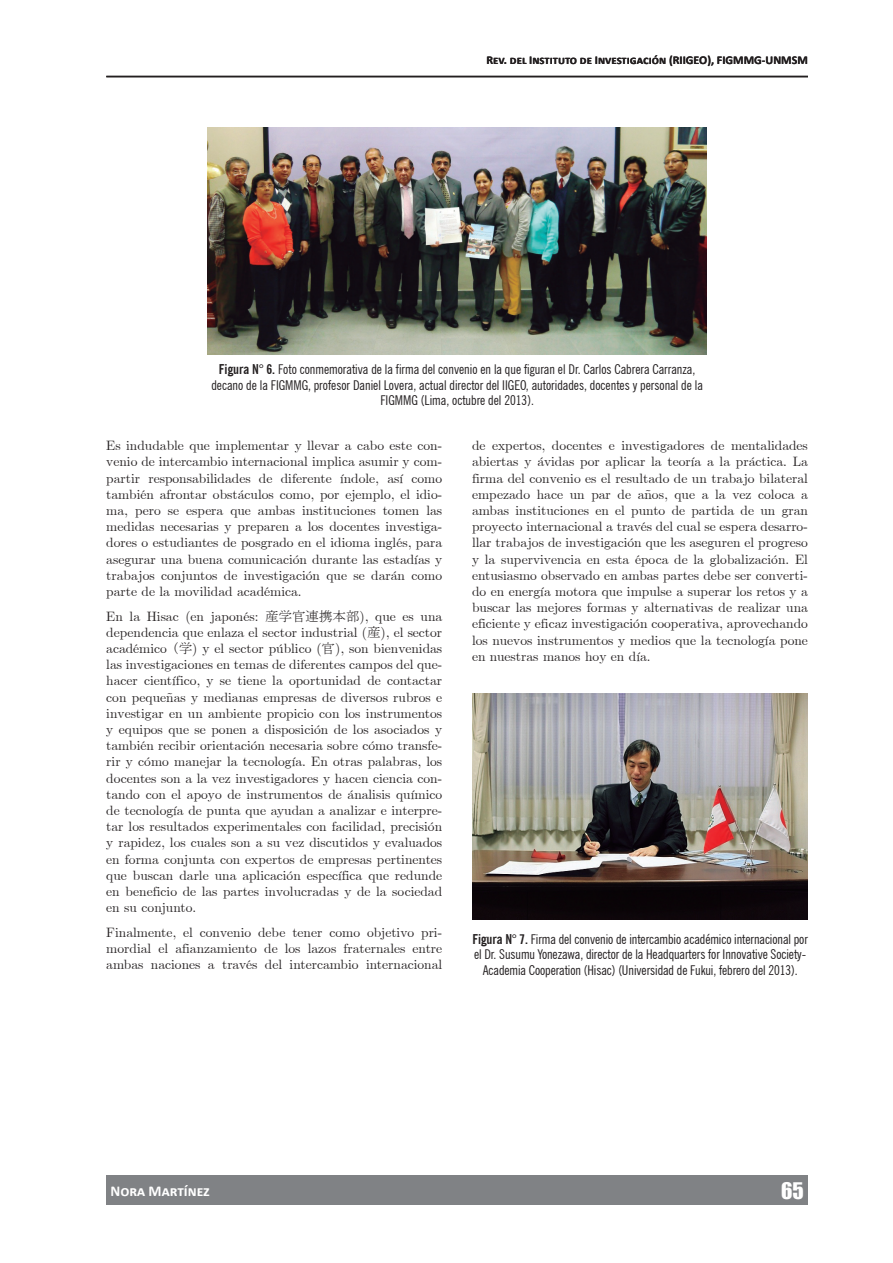
<style>
.page{position:relative;width:893px;height:1263px;background:#fff}
.page>*{position:absolute;margin:0;border:0;box-sizing:border-box;transform-origin:0 0}
.t1{font:21px "Impact";color:#fff}
.t2{font:700 15px "Calibri";color:#fff}
.t3{font:13.5px/16.2px "Euclid";color:#231f20;text-align:justify}
.t4{font:condensed 13.5px/15.8px "News Gothic BT";color:#231f20;text-align:center}
.t5{font:700 12px "Calibri";color:#231f20}
.s1{font-weight:700}
.s2{font-family:"MS Mincho"}
</style>
<div class="page">
<div style="left:106px;top:1175px;width:702px;height:30px;background:#808285"></div>
<hr style="left:106px;top:76px;width:702px;height:1px;background:#231f20">
<img style="left:207px;top:128px;width:500px;height:226px">
<img style="left:472px;top:693px;width:335px;height:226px">
<p class="t5" style="left:487px;top:51px;width:323px">Rev. del Instituto de Investigación (RIIGEO), FIGMMG-UNMSM</p>
<p class="t4" style="left:211px;top:361px;width:493px"><span class="s1">Figura N° 6.</span> Foto conmemorativa de la firma del convenio en la que figuran el Dr. Carlos Cabrera Carranza, decano de la FIGMMG, profesor Daniel Lovera, actual director del IIGEO, autoridades, docentes y personal de la<br>FIGMMG (Lima, octubre del 2013).</p>
<p class="t3" style="left:106px;top:438px;width:337px">Es indudable que implementar y llevar a cabo este con&shy;venio de intercambio internacional implica asumir y com&shy;partir responsabilidades de diferente índole, así como también afrontar obstáculos como, por ejemplo, el idio&shy;ma, pero se espera que ambas instituciones tomen las medidas necesarias y preparen a los docentes investiga&shy;dores o estudiantes de posgrado en el idioma inglés, para asegurar una buena comunicación durante las estadías y trabajos conjuntos de investigación que se darán como parte de la movilidad académica.</p>
<p class="t3" style="left:106px;top:608px;width:337px">En la Hisac (en japonés: <span class="s2">産学官連携本部</span>), que es una dependencia que enlaza el sector industrial (<span class="s2">産</span>), el sector académico <span class="s2">(学</span>) y el sector público (<span class="s2">官</span>), son bienvenidas las investigaciones en temas de diferentes campos del que&shy;hacer científico, y se tiene la oportunidad de contactar con pequeñas y medianas empresas de diversos rubros e investigar en un ambiente propicio con los instrumentos y equipos que se ponen a disposición de los asociados y también recibir orientación necesaria sobre cómo transfe&shy;rir y cómo manejar la tecnología. En otras palabras, los docentes son a la vez investigadores y hacen ciencia con&shy;tando con el apoyo de instrumentos de ánalisis químico de tecnología de punta que ayudan a analizar e interpre&shy;tar los resultados experimentales con facilidad, precisión y rapidez, los cuales son a su vez discutidos y evaluados en forma conjunta con expertos de empresas pertinentes que buscan darle una aplicación específica que redunde en beneficio de las partes involucradas y de la sociedad en su conjunto.</p>
<p class="t3" style="left:106px;top:924px;width:337px">Finalmente, el convenio debe tener como objetivo pri&shy;mordial el afianzamiento de los lazos fraternales entre ambas naciones a través del intercambio internacional</p>
<p class="t3" style="left:472px;top:438px;width:337px">de expertos, docentes e investigadores de mentalidades abiertas y ávidas por aplicar la teoría a la práctica. La firma del convenio es el resultado de un trabajo bilateral empezado hace un par de años, que a la vez coloca a ambas instituciones en el punto de partida de un gran proyecto internacional a través del cual se espera desarro&shy;llar trabajos de investigación que les aseguren el progreso y la supervivencia en esta época de la globalización. El entusiasmo observado en ambas partes debe ser converti&shy;do en energía motora que impulse a superar los retos y a buscar las mejores formas y alternativas de realizar una eficiente y eficaz investigación cooperativa, aprovechando los nuevos instrumentos y medios que la tecnología pone en nuestras manos hoy en día.</p>
<p class="t4" style="left:472px;top:931px;width:337px"><span class="s1">Figura N° 7.</span> Firma del convenio de intercambio académico internacional por el Dr. Susumu Yonezawa, director de la Headquarters for Innovative Society-<br>Academia Cooperation (Hisac) (Universidad de Fukui, febrero del 2013).</p>
<p class="t2" style="left:111px;top:1180px;width:101px">Nora Martínez</p>
<h1 class="t1" style="left:781px;top:1174px;width:24px">65</h1>
</div>
